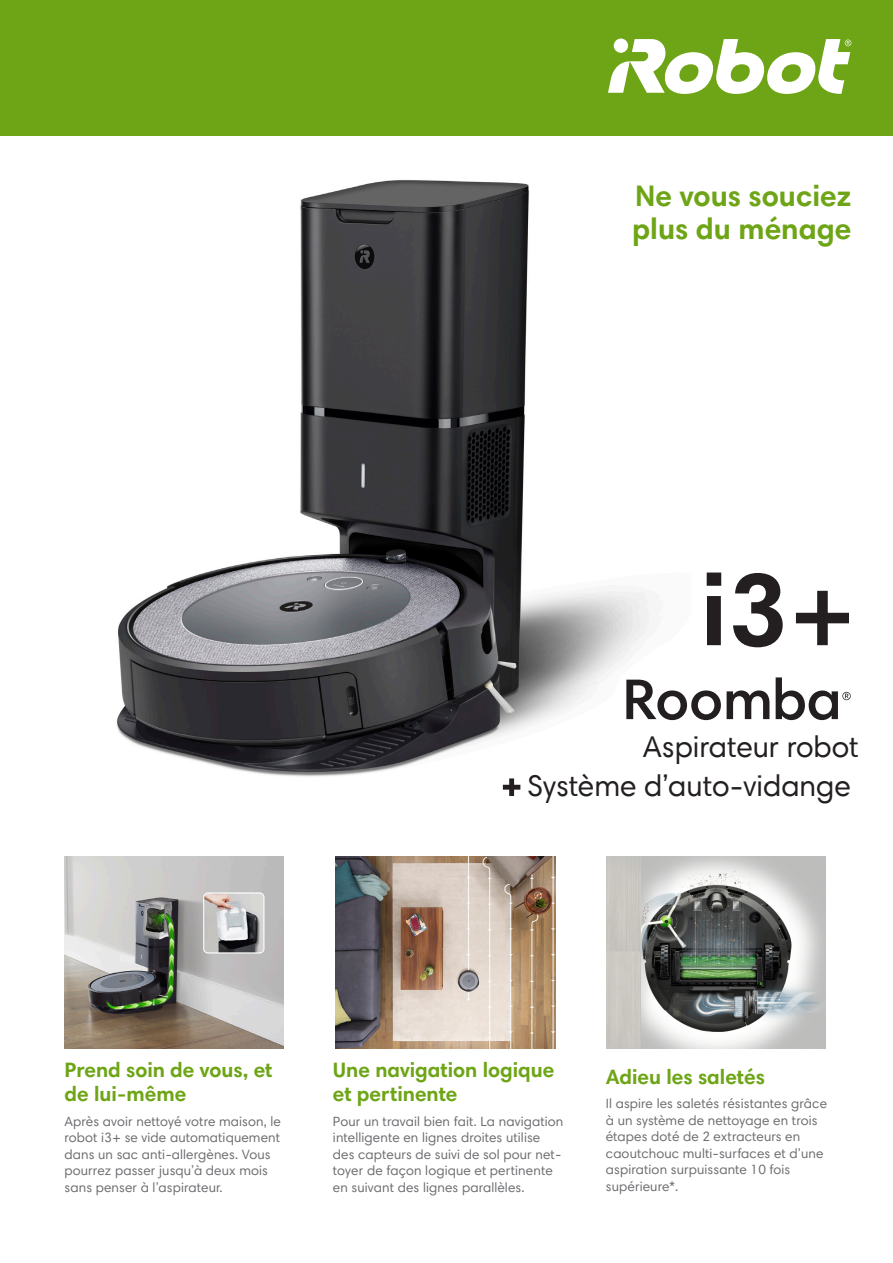
<style>
.page{position:relative;width:893px;height:1263px;background:#fff}
.page>*{position:absolute;margin:0;border:0;box-sizing:border-box;transform-origin:0 0}
.Roomba_Headers{font:700 102.6px "Harmonia Sans Std";color:#231f20}
.t1{font:30px "Harmonia Sans Pro";color:#231f20}
.t2{font:700 30px/33px "Harmonia Sans Std";color:#6ea516}
.t3{font:700 21px/24px "Harmonia Sans Std";color:#6ea516}
.Bulleted_Text{font:13.5px/16.5px "Harmonia Sans Std";letter-spacing:.01em;color:#6c6d70}
</style>
<div class="page">
<img style="left:117px;top:180px;width:557px;height:606px">
<div style="left:0;top:0;width:893px;height:135px;background:#6ea516"></div>
<svg style="left:608px;top:39px;width:243px;height:55px"></svg>
<svg style="left:626px;top:680px;width:95px;height:40px"></svg>
<svg style="left:727px;top:690px;width:42px;height:29px"></svg>
<svg style="left:776px;top:677px;width:75px;height:43px"></svg>
<img style="left:607px;top:857px;width:219px;height:191px">
<img style="left:336px;top:857px;width:219px;height:191px">
<img style="left:65px;top:857px;width:219px;height:191px">
<svg style="left:503px;top:778px;width:17px;height:18px"></svg>
<p class="t2" style="left:632px;top:178px;width:221px">Ne vous souciez plus du ménage</p>
<p class="Roomba_Headers" style="left:701px;top:545px;width:158px">i3+</p>
<p class="t1" style="left:643px;top:728px;width:217px">Aspirateur robot</p>
<p class="t1" style="left:527px;top:767px;width:325px">Système d’auto-vidange</p>
<p class="t3" style="left:65px;top:1057px;width:209px">Prend soin de vous, et de lui-même</p>
<p class="Bulleted_Text" style="left:65px;top:1113px;width:218px">Après avoir nettoyé votre maison, le robot i3+ se vide automatiquement dans un sac anti-allergènes. Vous pourrez passer jusqu’à deux mois sans penser à l’aspirateur.</p>
<p class="t3" style="left:333px;top:1057px;width:223px">Une navigation logique et pertinente</p>
<p class="Bulleted_Text" style="left:333px;top:1113px;width:232px">Pour un travail bien fait. La navigation intelligente en lignes droites utilise des capteurs de suivi de sol pour net&shy;toyer de façon logique et pertinente en suivant des lignes parallèles.</p>
<p class="t3" style="left:606px;top:1064px;width:161px">Adieu les saletés</p>
<p class="Bulleted_Text" style="left:606px;top:1095px;width:223px">Il aspire les saletés résistantes grâce à un système de nettoyage en trois étapes doté de 2 extracteurs en caoutchouc multi-surfaces et d’une aspiration surpuissante 10 fois supérieure*.</p>
</div>
